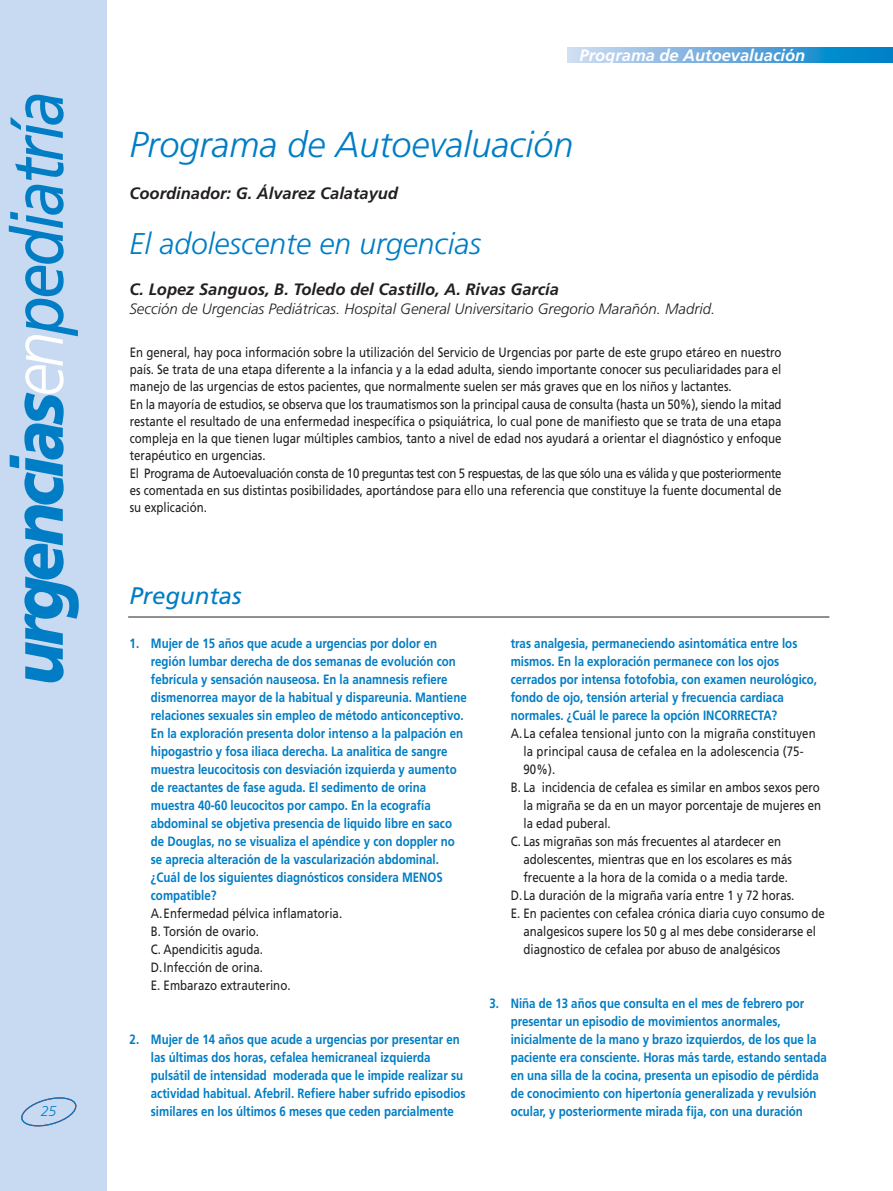
<style>
.page{position:relative;width:893px;height:1191px;background:#fff}
.page>*{position:absolute;margin:0;border:0;box-sizing:border-box;transform-origin:0 0}
.t1{font:italic 900 72px "Frutiger";letter-spacing:-.06em;color:#007dc5;scale:.9 1}
.t2{font:italic 300 36px "Frutiger";color:#007dc5}
.t3{font:italic 300 30px "Frutiger";color:#007dc5}
.t4{font:italic 24px "Frutiger";color:#007dc5}
.t5{font:italic 700 16.5px "Frutiger";color:#231f20}
.t6{font:italic 700 16.5px "Frutiger";color:#fff}
.t7{font:italic 300 15px "Frutiger";color:#231f20}
.t8{font:italic 300 14.25px "Frutiger";color:#007dc5}
.t9{font:13.5px/17.2px "Frutiger";color:#231f20;scale:.85 1}
.t10{font:700 13.5px/18px "Frutiger";color:#007dc5;scale:.85 1}
.s1{font-weight:300;color:#fff}
.s2{font-weight:400}
</style>
<div class="page">
<div style="left:0;top:0;width:106px;height:1191px;background:#c7daf1"></div>
<svg style="left:567px;top:48px;width:326px;height:15px;background:#62aadb"></svg>
<hr style="left:128px;top:617px;width:701px;height:1px;background:#231f20">
<svg style="left:21px;top:1097px;width:56px;height:30px"></svg>
<h1 class="t1" style="left:9px;top:685px;width:662px;rotate:-90deg">urgencias<span class="s1">en</span><span class="s2">pediatría</span></h1>
<p class="t6" style="left:580px;top:49px;width:227px">Programa de Autoevaluación</p>
<h2 class="t2" style="left:129px;top:130px;width:445px">Programa de Autoevaluación</h2>
<p class="t5" style="left:129px;top:186px;width:270px">Coordinador: G. Álvarez Calatayud</p>
<h3 class="t3" style="left:129px;top:231px;width:353px">El adolescente en urgencias</h3>
<p class="t5" style="left:129px;top:283px;width:431px">C. Lopez Sanguos, B. Toledo del Castillo, A. Rivas García</p>
<p class="t7" style="left:129px;top:302px;width:587px">Sección de Urgencias Pediátricas. Hospital General Universitario Gregorio Marañón. Madrid.</p>
<p class="t9" style="left:130px;top:344px;width:768px">En general, hay poca información sobre la utilización del Servicio de Urgencias por parte de este grupo etáreo en nuestro país. Se trata de una etapa diferente a la infancia y a la edad adulta, siendo importante conocer sus peculiaridades para el manejo de las urgencias de estos pacientes, que normalmente suelen ser más graves que en los niños y lactantes.<br>En la mayoría de estudios, se observa que los traumatismos son la principal causa de consulta (hasta un 50%), siendo la mitad restante el resultado de una enfermedad inespecífica o psiquiátrica, lo cual pone de manifiesto que se trata de una etapa compleja en la que tienen lugar múltiples cambios, tanto a nivel de edad nos ayudará a orientar el diagnóstico y enfoque terapéutico en urgencias.<br>El Programa de Autoevaluación consta de 10 preguntas test con 5 respuestas, de las que sólo una es válida y que posteriormente es comentada en sus distintas posibilidades, aportándose para ello una referencia que constituye la fuente documental de su explicación.</p>
<h3 class="t4" style="left:130px;top:586px;width:114px">Preguntas</h3>
<p class="t10" style="left:151px;top:635px;width:373px;text-indent:-21px">1. Mujer de 15 años que acude a urgencias por dolor en región lumbar derecha de dos semanas de evolución con febrícula y sensación nauseosa. En la anamnesis refiere dismenorrea mayor de la habitual y dispareunia. Mantiene relaciones sexuales sin empleo de método anticonceptivo.<br>En la exploración presenta dolor intenso a la palpación en hipogastrio y fosa iliaca derecha. La analitica de sangre muestra leucocitosis con desviación izquierda y aumento de reactantes de fase aguda. El sedimento de orina muestra 40-60 leucocitos por campo. En la ecografía abdominal se objetiva presencia de liquido libre en saco de Douglas, no se visualiza el apéndice y con doppler no se aprecia alteración de la vascularización abdominal. ¿Cuál de los siguientes diagnósticos considera MENOS compatible?</p>
<p class="t9" style="left:151px;top:905px;width:227px;line-height:18px">A.Enfermedad pélvica inflamatoria.<br>B. Torsión de ovario.<br>C. Apendicitis aguda.<br>D.Infección de orina.<br>E. Embarazo extrauterino.</p>
<p class="t10" style="left:511px;top:635px;width:362px">tras analgesia, permaneciendo asintomática entre los mismos. En la exploración permanece con los ojos cerrados por intensa fotofobia, con examen neurológico, fondo de ojo, tensión arterial y frecuencia cardiaca normales. ¿Cuál le parece la opción INCORRECTA?</p>
<p class="t9" style="left:511px;top:726px;width:360px">A.La cefalea tensional junto con la migraña constituyen</p>
<p class="t9" style="left:523px;top:744px;width:331px">la principal causa de cefalea en la adolescencia (75-</p>
<p class="t9" style="left:523px;top:762px;width:39px">90%).</p>
<p class="t9" style="left:511px;top:780px;width:365px">B. La incidencia de cefalea es similar en ambos sexos pero</p>
<p class="t9" style="left:523px;top:798px;width:352px">la migraña se da en un mayor porcentaje de mujeres en</p>
<p class="t9" style="left:523px;top:816px;width:104px">la edad puberal.</p>
<p class="t9" style="left:511px;top:834px;width:320px">C. Las migrañas son más frecuentes al atardecer en</p>
<p class="t9" style="left:523px;top:852px;width:317px">adolescentes, mientras que en los escolares es más</p>
<p class="t9" style="left:523px;top:870px;width:313px">frecuente a la hora de la comida o a media tarde.</p>
<p class="t9" style="left:511px;top:888px;width:335px">D.La duración de la migraña varía entre 1 y 72 horas.</p>
<p class="t9" style="left:511px;top:906px;width:371px">E. En pacientes con cefalea crónica diaria cuyo consumo de</p>
<p class="t9" style="left:523px;top:924px;width:346px">analgesicos supere los 50 g al mes debe considerarse el</p>
<p class="t9" style="left:523px;top:942px;width:304px">diagnostico de cefalea por abuso de analgésicos</p>
<p class="t10" style="left:511px;top:995px;width:373px;text-indent:-21px">3. Niña de 13 años que consulta en el mes de febrero por presentar un episodio de movimientos anormales, inicialmente de la mano y brazo izquierdos, de los que la paciente era consciente. Horas más tarde, estando sentada en una silla de la cocina, presenta un episodio de pérdida de conocimiento con hipertonía generalizada y revulsión</p>
<p class="t10" style="left:151px;top:1031px;width:372px;text-indent:-21px">2. Mujer de 14 años que acude a urgencias por presentar en las últimas dos horas, cefalea hemicraneal izquierda pulsátil de intensidad moderada que le impide realizar su actividad habitual. Afebril. Refiere haber sufrido episodios similares en los últimos 6 meses que ceden parcialmente</p>
<p class="t8" style="left:41px;top:1105px;width:17px">25</p>
<p class="t10" style="left:511px;top:1103px;width:345px">ocular, y posteriormente mirada fija, con una duración</p>
</div>
